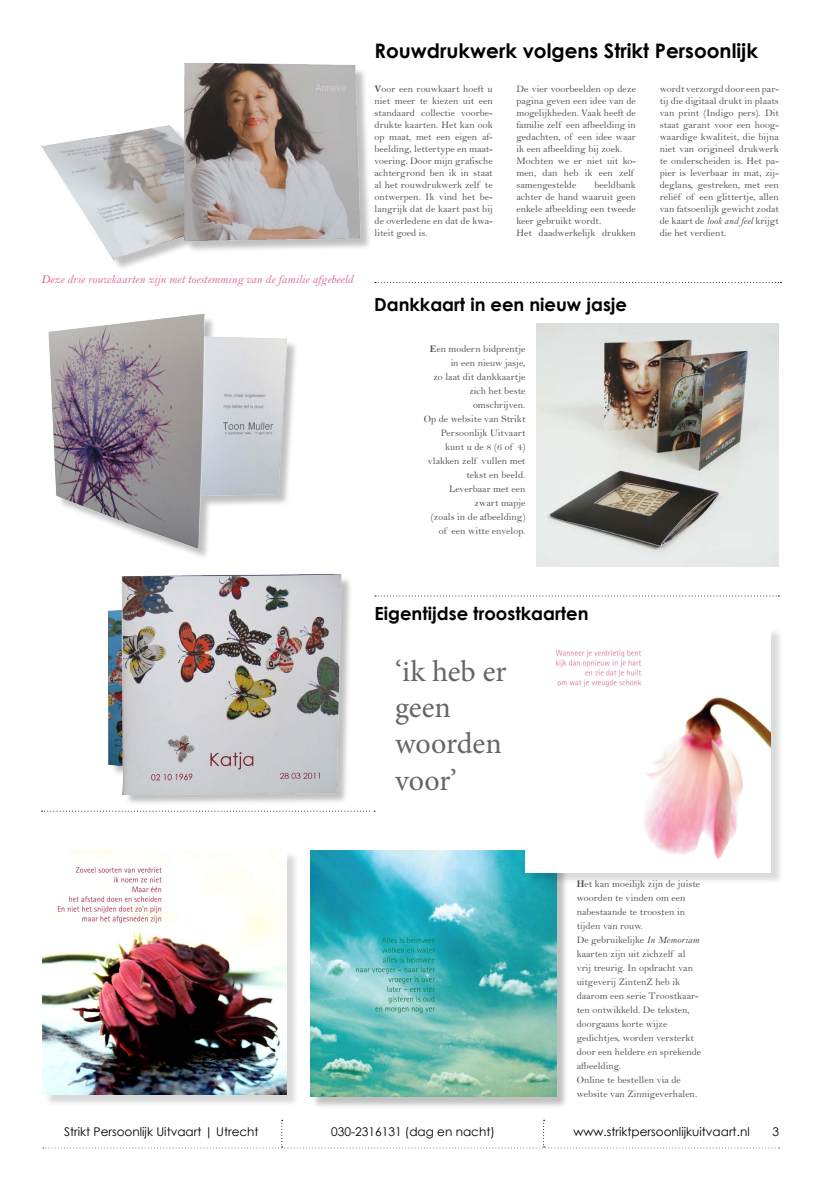
<style>
.page{position:relative;width:820px;height:1191px;background:#fff}
.page>*{position:absolute;margin:0;border:0;box-sizing:border-box;transform-origin:0 0}
.t1{font:30px/36px "Minion Pro";color:#646567}
.t2{font:700 20px "Century Gothic";color:#000}
.t3{font:700 18px "Century Gothic";color:#000}
.t4{font:12px "Century Gothic";color:#000}
.t5{font:12px "Bell MT Italic";color:#e1639a}
.t6{font:10px/12px "Bell";letter-spacing:.005em;color:#4b4b4d}
.s1{font-family:"Bell MT Bold"}
.s2{font-size:9px}
.s3{font-family:"Bell MT Italic"}
</style>
<div class="page">
<img style="left:40px;top:63px;width:335px;height:220px">
<div style="left:312px;top:852px;width:256px;height:257px;background:#000;opacity:.25"></div>
<img style="left:310px;top:850px;width:246px;height:246px">
<div style="left:44px;top:851px;width:255px;height:256px;background:#000;opacity:.15"></div>
<img style="left:42px;top:851px;width:245px;height:243px">
<svg style="left:43px;top:1119px;width:736px;height:29px"></svg>
<div style="left:527px;top:628px;width:255px;height:256px;background:#000;opacity:.15"></div>
<img style="left:525px;top:628px;width:245px;height:244px">
<svg style="left:375px;top:595px;width:404px;height:1px"></svg>
<svg style="left:375px;top:282px;width:406px;height:1px"></svg>
<img style="left:48px;top:313px;width:248px;height:240px">
<div style="left:110px;top:576px;width:243px;height:282px;background:#000;opacity:.25"></div>
<img style="left:41px;top:574px;width:310px;height:277px">
<img style="left:536px;top:324px;width:242px;height:242px">
<svg style="left:42px;top:810px;width:333px;height:1px"></svg>
<h2 class="t2" style="left:374px;top:38px;width:385px">Rouwdrukwerk volgens Strikt Persoonlijk</h2>
<p class="t5" style="left:41px;top:272px;width:313px">Deze drie rouwkaarten zijn met toestemming van de familie afgebeeld</p>
<p class="t6" style="left:374px;top:82px;width:120px;text-align:justify"><span class="s1">V</span>oor een rouwkaart hoeft u niet meer te kiezen uit een standaard collectie voorbe&shy;drukte kaarten. Het kan ook op maat, met een eigen af&shy;beelding, lettertype en maat&shy;voering. Door mijn grafische achtergrond ben ik in staat al het rouwdrukwerk zelf te ontwerpen. Ik vind het be&shy;langrijk dat de kaart past bij de overledene en dat de kwa&shy;liteit goed is.</p>
<p class="t6" style="left:516px;top:82px;width:121px">De vier voorbeelden op deze pagina geven een idee van de mogelijkheden. Vaak heeft de familie zelf een afbeelding in gedachten, of een idee waar ik een afbeelding bij zoek.<br>Mochten we er niet uit ko&shy;men, dan heb ik een zelf samengestelde</p>
<p class="t6" style="left:516px;top:178px;width:121px;text-indent:78px">beeldbank achter de hand waaruit geen enkele afbeelding een tweede keer gebruikt wordt.<br>Het daadwerkelijk drukken</p>
<h3 class="t3" style="left:374px;top:293px;width:254px">Dankkaart in een nieuw jasje</h3>
<p class="t6" style="left:423px;top:342px;width:103px;line-height:14px;text-align:right"><span class="s1">E</span>en modern bidprentje in een nieuw jasje,<br>zo laat dit dankkaartje zich het beste omschrijven.<br>Op de website van Strikt<br>Persoonlijk Uitvaart kunt u de 8 (6 of 4) vlakken zelf vullen met tekst en beeld.<br>Leverbaar met een zwart mapje<br>(zoals in de afbeelding) of een witte envelop<span class="s2">.</span></p>
<p class="t6" style="left:659px;top:82px;width:121px;text-align:justify">wordt verzorgd door een par&shy;tij die digitaal drukt in plaats van print (Indigo pers). Dit staat garant voor een hoog&shy;waardige kwaliteit, die bijna niet van origineel drukwerk te onderscheiden is. Het pa&shy;pier is leverbaar in mat, zij&shy;deglans, gestreken, met een reliëf of een glittertje, allen van fatsoenlijk gewicht zodat de kaart de <span class="s3">look and feel</span> krijgt die het verdient.</p>
<h3 class="t3" style="left:374px;top:602px;width:215px">Eigentijdse troostkaarten</h3>
<h1 class="t1" style="left:395px;top:654px;width:113px">‘ik heb er geen woorden voor’</h1>
<p class="t6" style="left:576px;top:876px;width:126px;line-height:14px"><span class="s1">H</span>et kan moeilijk zijn de juiste woorden te vinden om een nabestaande te troosten in tijden van rouw.<br>De gebruikelijke <span class="s3">In Memoriam </span>kaarten zijn uit zichzelf al vrij treurig. In opdracht van uitgeverij ZintenZ heb ik daarom een serie Troostkaar&shy;ten ontwikkeld. De teksten, doorgaans korte wijze gedichtjes, worden versterkt door een heldere en sprekende afbeelding.<br>Online te bestellen via de website van Zinnigeverhalen.</p>
<p class="t4" style="left:64px;top:1124px;width:196px">Strikt Persoonlijk Uitvaart | Utrecht</p>
<p class="t4" style="left:331px;top:1124px;width:165px">030-2316131 (dag en nacht)</p>
<p class="t4" style="left:573px;top:1124px;width:178px">www.striktpersoonlijkuitvaart.nl</p>
<p class="t4" style="left:772px;top:1124px;width:8px">3</p>
</div>
